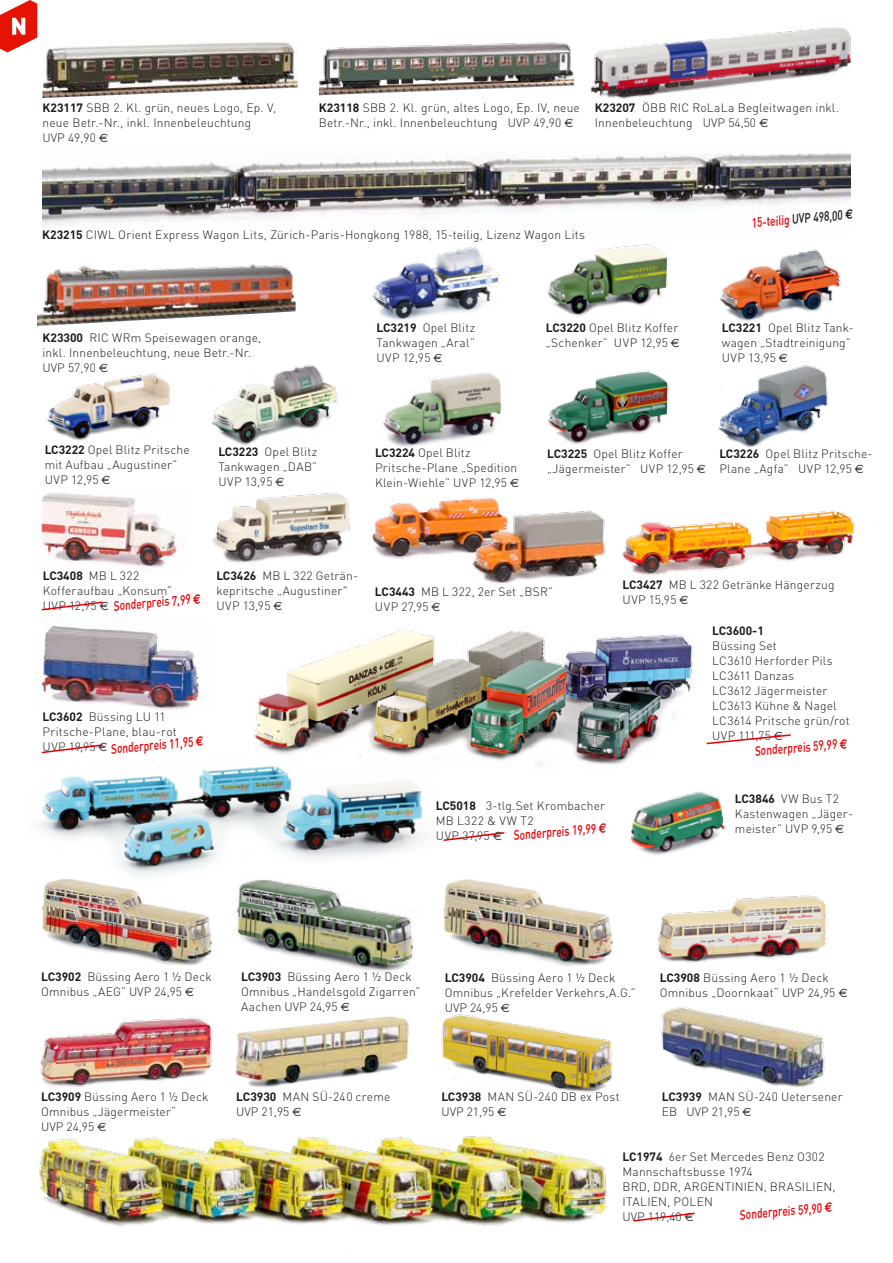
<style>
.page{position:relative;width:893px;height:1263px;background:#fff}
.page>*{position:absolute;margin:0;border:0;box-sizing:border-box;transform-origin:0 0}
.t1{font:500 13.5px "DIN";color:#e60005;scale:.75 1}
.t2{font:300 12px/15px "DIN";letter-spacing:.015em;color:#1b1c20}
.t3{font:700 12px "DIN";color:#1b1c20}
.s1{font-weight:700}
.s2{font-family:"Euro Sans";font-weight:400}
.s3{color:#1b1c20}
.s4{font-family:"Euro Sans";font-weight:700;color:#1b1c20}
.s5{font-family:"Euro Sans";font-weight:700}
</style>
<div class="page">
<img style="left:43px;top:153px;width:807px;height:73px">
<img style="left:37px;top:768px;width:389px;height:99px">
<img style="left:372px;top:247px;width:128px;height:73px">
<img style="left:546px;top:244px;width:122px;height:72px">
<img style="left:720px;top:249px;width:121px;height:73px">
<img style="left:212px;top:492px;width:138px;height:71px">
<img style="left:35px;top:493px;width:151px;height:75px">
<img style="left:621px;top:510px;width:233px;height:66px">
<img style="left:383px;top:372px;width:119px;height:75px">
<img style="left:319px;top:42px;width:255px;height:53px">
<img style="left:37px;top:264px;width:259px;height:62px">
<img style="left:43px;top:42px;width:255px;height:56px">
<svg style="left:41px;top:601px;width:62px;height:10px"></svg>
<svg style="left:0;top:0;width:37px;height:52px"></svg>
<img style="left:590px;top:27px;width:262px;height:72px">
<img style="left:46px;top:373px;width:125px;height:68px">
<img style="left:209px;top:365px;width:129px;height:81px">
<img style="left:547px;top:370px;width:122px;height:74px">
<img style="left:718px;top:365px;width:110px;height:83px">
<img style="left:371px;top:497px;width:128px;height:62px">
<img style="left:467px;top:508px;width:138px;height:76px">
<img style="left:37px;top:625px;width:167px;height:85px">
<img style="left:629px;top:795px;width:97px;height:60px">
<img style="left:42px;top:867px;width:171px;height:99px">
<img style="left:657px;top:895px;width:170px;height:68px">
<img style="left:40px;top:1017px;width:172px;height:70px">
<img style="left:443px;top:879px;width:170px;height:87px">
<div style="left:224px;top:865px;width:201px;height:120px;background:#fff"></div>
<img style="left:233px;top:879px;width:182px;height:93px">
<img style="left:235px;top:1016px;width:174px;height:72px">
<img style="left:441px;top:1014px;width:172px;height:76px">
<img style="left:661px;top:1007px;width:164px;height:80px">
<img style="left:39px;top:1090px;width:568px;height:136px">
<svg style="left:633px;top:1212px;width:62px;height:10px"></svg>
<img style="left:247px;top:627px;width:464px;height:175px">
<svg style="left:705px;top:733px;width:86px;height:12px"></svg>
<svg style="left:41px;top:744px;width:62px;height:10px"></svg>
<svg style="left:443px;top:832px;width:62px;height:9px"></svg>
<p class="t2" style="left:43px;top:101px;width:235px"><span class="s1">K23117</span> SBB 2. Kl. grün, neues Logo, Ep. V, neue Betr.-Nr., inkl. Innenbeleuchtung<br>UVP 49,90 <span class="s2">E</span></p>
<p class="t2" style="left:319px;top:101px;width:262px"><span class="s1">K23118</span> SBB 2. Kl. grün, altes Logo, Ep. IV, neue<br>Betr.-Nr., inkl. Innenbeleuchtung UVP 49,90 <span class="s2">E</span></p>
<p class="t2" style="left:595px;top:100px;width:246px"><span class="s1">K23207</span> ÖBB RIC RoLaLa Begleitwagen inkl.<br>Innenbeleuchtung UVP 54,50 <span class="s2">E</span></p>
<p class="t2" style="left:42px;top:227px;width:544px"><span class="s1">K23215</span> CIWL Orient Express Wagon Lits, Zürich-Paris-Hongkong 1988, 15-teilig, Lizenz Wagon Lits</p>
<p class="t1" style="left:751px;top:214px;width:137px;rotate:-5deg">15-teilig <span class="s3">UVP 498,00</span> <span class="s4">E</span></p>
<p class="t2" style="left:43px;top:330px;width:220px"><span class="s1">K23300</span> RIC WRm Speisewagen orange, inkl. Innenbeleuchtung, neue Betr.-Nr.<br>UVP 57,90 <span class="s2">E</span></p>
<p class="t2" style="left:376px;top:320px;width:100px;text-align:justify"><span class="s1">LC3219</span> Opel Blitz Tankwagen „Aral” UVP 12,95 <span class="s2">€</span></p>
<p class="t2" style="left:546px;top:320px;width:136px"><span class="s1">LC3220</span> Opel Blitz Koffer „Schenker” UVP 12,95 <span class="s2">€</span></p>
<p class="t2" style="left:722px;top:320px;width:134px"><span class="s1">LC3221</span> Opel Blitz Tank&shy;wagen „Stadtreinigung”<br>UVP 13,95 <span class="s2">€</span></p>
<p class="t2" style="left:45px;top:442px;width:146px"><span class="s1">LC3222</span> Opel Blitz Pritsche mit Aufbau „Augustiner”<br>UVP 12,95 <span class="s2">€</span></p>
<p class="t2" style="left:218px;top:444px;width:100px;text-align:justify"><span class="s1">LC3223</span> Opel Blitz Tankwagen „DAB” UVP 13,95 <span class="s2">€</span></p>
<p class="t2" style="left:547px;top:446px;width:160px"><span class="s1">LC3225</span> Opel Blitz Koffer „Jägermeister” UVP 12,95 <span class="s2">€</span></p>
<p class="t2" style="left:719px;top:446px;width:155px"><span class="s1">LC3226</span> Opel Blitz Pritsche-<br>Plane „Agfa” UVP 12,95 <span class="s2">€</span></p>
<p class="t2" style="left:375px;top:445px;width:146px"><span class="s1">LC3224</span> Opel Blitz<br>Pritsche-Plane „Spedition<br>Klein-Wiehle” UVP 12,95 <span class="s2">€</span></p>
<p class="t2" style="left:43px;top:568px;width:131px"><span class="s1">LC3408</span> MB L 322<br>Kofferaufbau „Konsum”<br>UVP 12,95 <span class="s2">€</span></p>
<p class="t1" style="left:113px;top:597px;width:118px;rotate:-5deg">Sonderpreis 7,99 <span class="s5">E</span></p>
<p class="t2" style="left:216px;top:568px;width:143px"><span class="s1">LC3426</span> MB L 322 Geträn&shy;kepritsche „Augustiner"<br>UVP 13,95 <span class="s2">€</span></p>
<p class="t2" style="left:43px;top:709px;width:136px"><span class="s1">LC3602</span> Büssing LU 11<br>Pritsche-Plane, blau-rot<br>UVP 19,95 <span class="s2">€</span></p>
<p class="t1" style="left:110px;top:740px;width:125px;rotate:-5deg">Sonderpreis 11,95 <span class="s5">E</span></p>
<p class="t2" style="left:375px;top:584px;width:180px"><span class="s1">LC3443</span> MB L 322, 2er Set „BSR”<br>UVP 27,95 <span class="s2">€</span></p>
<p class="t2" style="left:436px;top:798px;width:171px"><span class="s1">LC5018</span> 3-tlg.Set Krombacher<br>MB L322 &amp; VW T2<br>UVP 37,95 <span class="s2">€</span></p>
<p class="t1" style="left:513px;top:827px;width:125px;rotate:-5deg">Sonderpreis 19,99 <span class="s5">E</span></p>
<p class="t2" style="left:623px;top:577px;width:213px"><span class="s1">LC3427</span> MB L 322 Getränke Hängerzug<br>UVP 15,95 <span class="s2">€</span></p>
<p class="t3" style="left:712px;top:622px;width:53px">LC3600-1</p>
<p class="t2" style="left:712px;top:637px;width:139px">Büssing Set<br>LC3610 Herforder Pils<br>LC3611 Danzas<br>LC3612 Jägermeister<br>LC3613 Kühne &amp; Nagel<br>LC3614 Pritsche grün/rot<br>UVP 111,75 <span class="s2">€</span></p>
<p class="t1" style="left:754px;top:742px;width:125px;rotate:-5deg">Sonderpreis 59,99 <span class="s5">E</span></p>
<p class="t2" style="left:735px;top:791px;width:120px"><span class="s1">LC3846</span> VW Bus T2<br>Kastenwagen „Jäger&shy;meister” UVP 9,95 <span class="s2">€</span></p>
<p class="t2" style="left:241px;top:969px;width:181px"><span class="s1">LC3903</span> Büssing Aero 1 ½ Deck<br>Omnibus „Handelsgold Zigarren”<br>Aachen UVP 24,95 <span class="s2">E</span></p>
<p class="t2" style="left:41px;top:969px;width:172px"><span class="s1">LC3902</span> Büssing Aero 1 ½ Deck<br>Omnibus „AEG” UVP 24,95 <span class="s2">E</span></p>
<p class="t2" style="left:660px;top:970px;width:190px"><span class="s1">LC3908</span> Büssing Aero 1 ½ Deck<br>Omnibus „Doornkaat“ UVP 24,95 <span class="s2">E</span></p>
<p class="t2" style="left:445px;top:970px;width:192px"><span class="s1">LC3904</span> Büssing Aero 1 ½ Deck<br>Omnibus „Krefelder Verkehrs,A.G.”<br>UVP 24,95 <span class="s2">E</span></p>
<p class="t2" style="left:41px;top:1089px;width:169px"><span class="s1">LC3909</span> Büssing Aero 1 ½ Deck<br>Omnibus „Jägermeister“<br>UVP 24,95 <span class="s2">E</span></p>
<p class="t2" style="left:236px;top:1089px;width:156px"><span class="s1">LC3930</span> MAN SÜ-240 creme<br>UVP 21,95 <span class="s2">E</span></p>
<p class="t2" style="left:441px;top:1089px;width:180px"><span class="s1">LC3938</span> MAN SÜ-240 DB ex Post<br>UVP 21,95 <span class="s2">E</span></p>
<p class="t2" style="left:662px;top:1089px;width:182px"><span class="s1">LC3939</span> MAN SÜ-240 Uetersener<br>EB UVP 21,95 <span class="s2">E</span></p>
<p class="t2" style="left:623px;top:1149px;width:215px"><span class="s1">LC1974</span> 6er Set Mercedes Benz O302<br>Mannschaftsbusse 1974<br>BRD, DDR, ARGENTINIEN, BRASILIEN,<br>ITALIEN, POLEN<br>UVP 119,40 <span class="s2">E</span></p>
<p class="t1" style="left:739px;top:1206px;width:125px;rotate:-5deg">Sonderpreis 59,90 <span class="s5">E</span></p>
</div>
